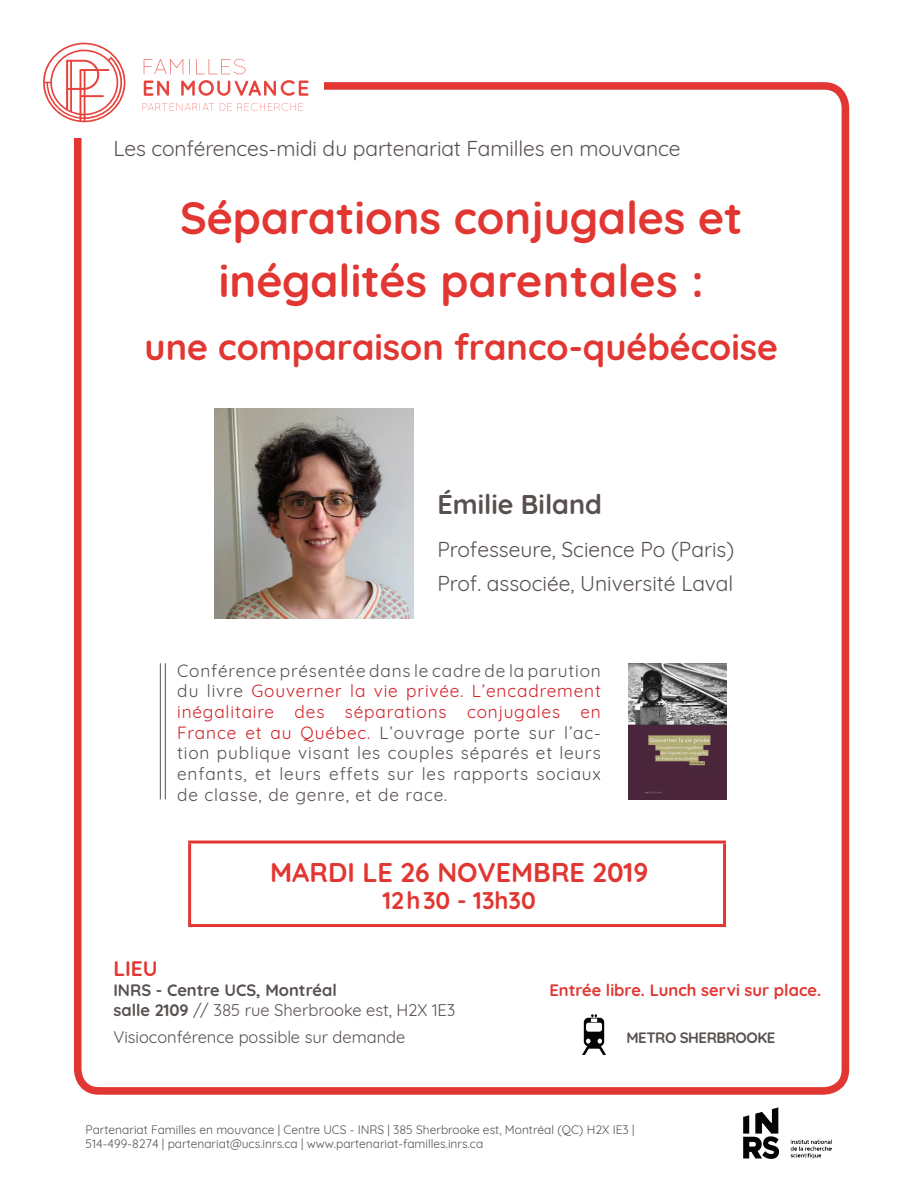
<style>
.page{position:relative;width:918px;height:1188px;background:#fff}
.page>*{position:absolute;margin:0;border:0;box-sizing:border-box;transform-origin:0 0}
.t1{font:700 45px/63px "Quicksand";color:#e13631;text-align:center}
.t2{font:700 36px "Quicksand";color:#e13631}
.t3{font:700 27px "Quicksand";color:#e13631}
.t4{font:700 27px "Quicksand";color:#57504e}
.t5{font:700 24px "Quicksand";color:#e13631}
.t6{font:21px/34.2px "Quicksand";letter-spacing:-.005em;color:#57504e}
.t7{font:700 21px "Quicksand";color:#e13631}
.t8{font:17.25px/20.7px "Quicksand";letter-spacing:.05em;color:#57504e;text-align:justify}
.t9{font:16.5px/27px "Quicksand";color:#57504e}
.t10{font:700 16.5px "Quicksand";color:#e13631}
.t11{font:700 16.5px "Quicksand";color:#57504e}
.t12{font:700 15px "Quicksand";letter-spacing:-.03em;color:#57504e}
.t13{font:12px/14.4px "Quicksand";color:#57504e}
.s1{color:#d1232a}
.s2{font-weight:700}
</style>
<div class="page">
<div style="left:74px;top:82px;width:775px;height:1013px;border:8px solid #e13631;border-radius:21px"></div>
<div style="left:54px;top:54px;width:269px;height:83px;background:#fff"></div>
<svg style="left:43px;top:43px;width:82px;height:79px"></svg>
<svg style="left:144px;top:59px;width:39px;height:15px"></svg>
<svg style="left:189px;top:59px;width:1px;height:15px"></svg>
<svg style="left:196px;top:59px;width:49px;height:15px"></svg>
<svg style="left:144px;top:81px;width:25px;height:15px"></svg>
<svg style="left:181px;top:80px;width:128px;height:16px"></svg>
<svg style="left:143px;top:103px;width:71px;height:8px"></svg>
<svg style="left:220px;top:103px;width:83px;height:8px"></svg>
<img style="left:743px;top:1108px;width:88px;height:51px">
<hr style="left:188px;top:841px;width:538px;height:3px;background:#e13631">
<hr style="left:188px;top:844px;width:3px;height:80px;background:#e13631">
<hr style="left:723px;top:844px;width:3px;height:80px;background:#e13631">
<hr style="left:188px;top:924px;width:538px;height:3px;background:#e13631">
<img style="left:582px;top:1014px;width:24px;height:41px">
<hr style="left:165px;top:663px;width:1px;height:136px;background:#57504e">
<hr style="left:160px;top:663px;width:1px;height:136px;background:#57504e">
<img style="left:214px;top:409px;width:200px;height:209px">
<img style="left:629px;top:663px;width:98px;height:136px">
<p class="t6" style="left:113px;top:129px;width:569px">Les conférences-midi du partenariat Familles en mouvance</p>
<h1 class="t1" style="left:180px;top:182px;width:564px">Séparations conjugales et inégalités parentales :</h1>
<h2 class="t2" style="left:145px;top:317px;width:635px">une comparaison franco-québécoise</h2>
<h3 class="t4" style="left:437px;top:482px;width:166px">Émilie Biland</h3>
<p class="t6" style="left:437px;top:530px;width:298px">Professeure, Science Po (Paris)<br>Prof. associée, Université Laval</p>
<p class="t8" style="left:177px;top:658px;width:425px">Conférence présentée dans le cadre de la parution du livre <span class="s1">Gouverner la vie privée. L’encadrement inégalitaire des séparations conjugales en France et au Québec.</span> L’ouvrage porte sur l’ac&shy;tion publique visant les couples séparés et leurs enfants, et leurs effets sur les rapports sociaux de classe, de genre, et de race.</p>
<h3 class="t3" style="left:270px;top:850px;width:380px">MARDI LE 26 NOVEMBRE 2019</h3>
<h3 class="t5" style="left:383px;top:880px;width:155px">12 h 30 - 13h30</h3>
<p class="t7" style="left:113px;top:951px;width:46px">LIEU</p>
<p class="t11" style="left:113px;top:976px;width:225px">INRS - Centre UCS, Montréal</p>
<p class="t10" style="left:549px;top:976px;width:273px">Entrée libre. Lunch servi sur place.</p>
<p class="t9" style="left:113px;top:995px;width:344px"><span class="s2">salle 2109</span> // 385 rue Sherbrooke est, H2X 1E3<br>Visioconférence possible sur demande</p>
<p class="t12" style="left:626px;top:1025px;width:151px">METRO SHERBROOKE</p>
<p class="t13" style="left:86px;top:1121px;width:550px">Partenariat Familles en mouvance | Centre UCS - INRS | 385 Sherbrooke est, Montréal (QC) H2X IE3 |<br>514-499-8274 | partenariat@ucs.inrs.ca | www.partenariat-familles.inrs.ca</p>
</div>
